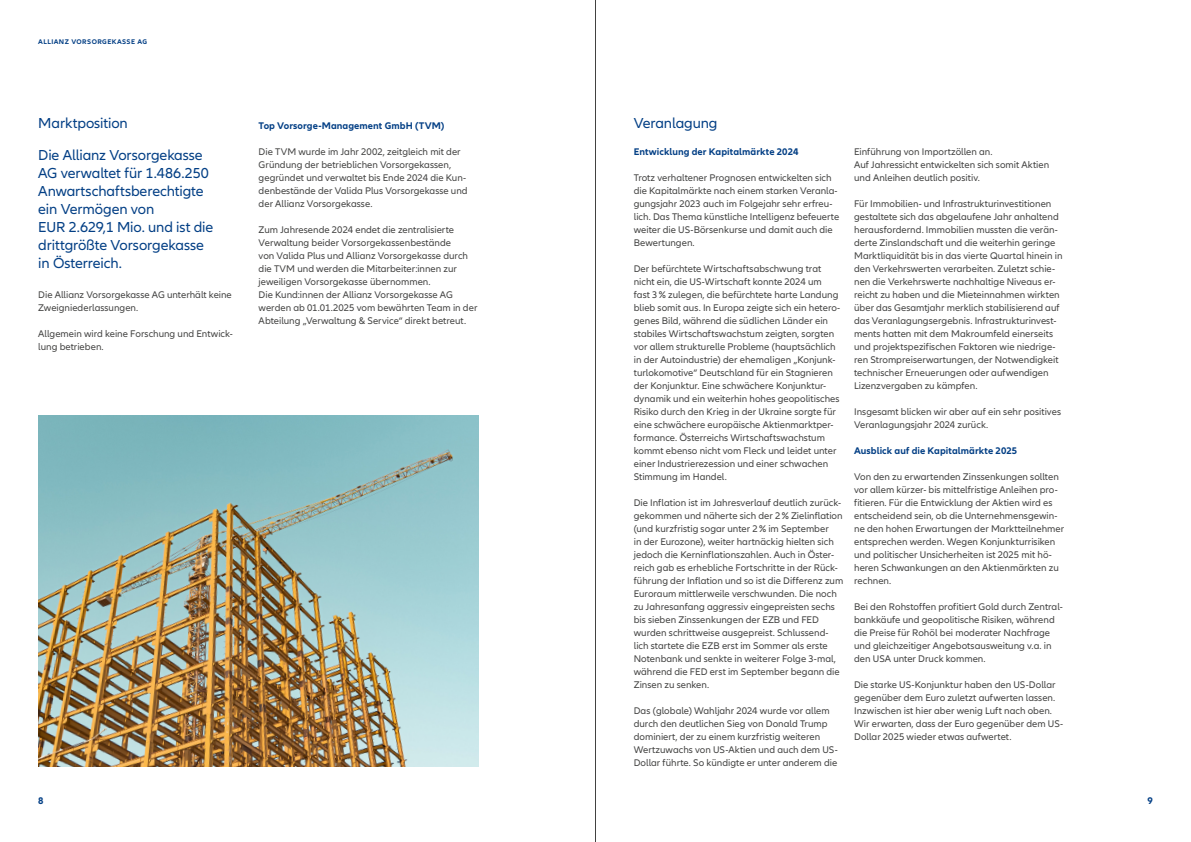
<style>
.page{position:relative;width:1191px;height:842px;background:#fff}
.page>*{position:absolute;margin:0;border:0;box-sizing:border-box;transform-origin:0 0}
.Subheadline___CTA_15_18pt{font:15px/18px "Allianz Neo";letter-spacing:-.01em;color:#033f85}
.Copy_10_13pt{font:10px/13px "Allianz Neo";color:#424241}
.Copy_10_13pt-2{font:700 10px "Allianz Neo";letter-spacing:.005em;color:#033f85}
.t1{font:700 7px "Allianz Neo";letter-spacing:.06em;color:#033f85}
</style>
<div class="page">
<img style="left:38px;top:415px;width:441px;height:351px">
<hr style="left:595px;top:0;width:1px;height:842px;background:#424241">
<p class="t1" style="left:38px;top:37px;width:110px">ALLIANZ VORSORGEKASSE AG</p>
<p class="Subheadline___CTA_15_18pt" style="left:38px;top:114px;width:91px">Marktposition</p>
<p class="Subheadline___CTA_15_18pt" style="left:38px;top:147px;width:177px">Die Allianz Vorsorgekasse<br>AG verwaltet für 1.486.250<br>Anwartschaftsberechtigte ein Vermögen von<br>EUR 2.629,1 Mio. und ist die drittgrößte Vorsorgekasse in Österreich.</p>
<p class="Copy_10_13pt" style="left:38px;top:289px;width:195px">Die Allianz Vorsorgekasse AG unterhält keine<br>Zweigniederlassungen.</p>
<p class="Copy_10_13pt" style="left:38px;top:328px;width:196px">Allgemein wird keine Forschung und Entwick&shy;lung betrieben.</p>
<p class="Copy_10_13pt-2" style="left:259px;top:120px;width:187px">Top Vorsorge-Management GmbH (TVM)</p>
<p class="Copy_10_13pt" style="left:259px;top:146px;width:210px">Die TVM wurde im Jahr 2002, zeitgleich mit der Gründung der betrieblichen Vorsorgekassen, gegründet und verwaltet bis Ende 2024 die Kun&shy;denbestände der Valida Plus Vorsorgekasse und der Allianz Vorsorgekasse.</p>
<p class="Copy_10_13pt" style="left:259px;top:224px;width:211px">Zum Jahresende 2024 endet die zentralisierte Verwaltung beider Vorsorgekassenbestände von Valida Plus und Allianz Vorsorgekasse durch die TVM und werden die Mitarbeiter:innen zur jeweiligen Vorsorgekasse übernommen.</p>
<p class="Copy_10_13pt" style="left:259px;top:289px;width:220px">Die Kund:innen der Allianz Vorsorgekasse AG werden ab 01.01.2025 vom bewährten Team in der<br>Abteilung „Verwaltung &amp; Service“ direkt betreut.</p>
<p class="Subheadline___CTA_15_18pt" style="left:634px;top:114px;width:85px">Veranlagung</p>
<p class="Copy_10_13pt-2" style="left:634px;top:146px;width:166px">Entwicklung der Kapitalmärkte 2024</p>
<p class="Copy_10_13pt" style="left:634px;top:172px;width:207px">Trotz verhaltener Prognosen entwickelten sich die Kapitalmärkte nach einem starken Veranla&shy;gungsjahr 2023 auch im Folgejahr sehr erfreu&shy;lich. Das Thema künstliche Intelligenz befeuerte weiter die US-Börsenkurse und damit auch die Bewertungen.</p>
<p class="Copy_10_13pt" style="left:634px;top:263px;width:208px">Der befürchtete Wirtschaftsabschwung trat nicht ein, die US-Wirtschaft konnte 2024 um fast 3% zulegen, die befürchtete harte Landung blieb somit aus. In Europa zeigte sich ein hetero&shy;genes Bild, während die südlichen Länder ein stabiles Wirtschaftswachstum zeigten, sorgten vor allem strukturelle Probleme (hauptsächlich in der Autoindustrie) der ehemaligen „Konjunk&shy;turlokomotive“ Deutschland für ein Stagnieren der Konjunktur. Eine schwächere Konjunktur&shy;dynamik und ein weiterhin hohes geopolitisches Risiko durch den Krieg in der Ukraine sorgte für eine schwächere europäische Aktienmarktper&shy;formance. Österreichs Wirtschaftswachstum kommt ebenso nicht vom Fleck und leidet unter einer Industrierezession und einer schwachen Stimmung im Handel.</p>
<p class="Copy_10_13pt" style="left:634px;top:497px;width:211px">Die Inflation ist im Jahresverlauf deutlich zurück&shy;gekommen und näherte sich der 2% Zielinflation (und kurzfristig sogar unter 2% im September<br>in der Eurozone), weiter hartnäckig hielten sich jedoch die Kerninflationszahlen. Auch in Öster&shy;reich gab es erhebliche Fortschritte in der Rück&shy;führung der Inflation und so ist die Differenz zum Euroraum mittlerweile verschwunden. Die noch zu Jahresanfang aggressiv eingepreisten sechs bis sieben Zinssenkungen der EZB und FED wurden schrittweise ausgepreist. Schlussend&shy;lich startete die EZB erst im Sommer als erste Notenbank und senkte in weiterer Folge 3-mal, während die FED erst im September begann die Zinsen zu senken.</p>
<p class="Copy_10_13pt" style="left:634px;top:705px;width:205px">Das (globale) Wahljahr 2024 wurde vor allem durch den deutlichen Sieg von Donald Trump dominiert, der zu einem kurzfristig weiteren Wertzuwachs von US-Aktien und auch dem US-Dollar führte. So kündigte er unter anderem die</p>
<p class="Copy_10_13pt" style="left:854px;top:146px;width:140px">Einführung von Importzöllen an.</p>
<p class="Copy_10_13pt" style="left:854px;top:159px;width:197px">Auf Jahressicht entwickelten sich somit Aktien und Anleihen deutlich positiv.</p>
<p class="Copy_10_13pt" style="left:854px;top:198px;width:210px">Für Immobilien- und Infrastrukturinvestitionen gestaltete sich das abgelaufene Jahr anhaltend herausfordernd. Immobilien mussten die verän&shy;derte Zinslandschaft und die weiterhin geringe Marktliquidität bis in das vierte Quartal hinein in den Verkehrswerten verarbeiten. Zuletzt schie&shy;nen die Verkehrswerte nachhaltige Niveaus er&shy;reicht zu haben und die Mieteinnahmen wirkten über das Gesamtjahr merklich stabilisierend auf das Veranlagungsergebnis. Infrastrukturinvest&shy;ments hatten mit dem Makroumfeld einerseits und projektspezifischen Faktoren wie niedrige&shy;ren Strompreiserwartungen, der Notwendigkeit technischer Erneuerungen oder aufwendigen Lizenzvergaben zu kämpfen.</p>
<p class="Copy_10_13pt" style="left:854px;top:406px;width:208px">Insgesamt blicken wir aber auf ein sehr positives<br>Veranlagungsjahr 2024 zurück.</p>
<p class="Copy_10_13pt-2" style="left:854px;top:445px;width:164px">Ausblick auf die Kapitalmärkte 2025</p>
<p class="Copy_10_13pt" style="left:854px;top:471px;width:212px">Von den zu erwartenden Zinssenkungen sollten vor allem kürzer- bis mittelfristige Anleihen pro&shy;fitieren. Für die Entwicklung der Aktien wird es entscheidend sein, ob die Unternehmensgewin&shy;ne den hohen Erwartungen der Marktteilnehmer entsprechen werden. Wegen Konjunkturrisiken und politischer Unsicherheiten ist 2025 mit hö&shy;heren Schwankungen an den Aktienmärkten zu rechnen.</p>
<p class="Copy_10_13pt" style="left:854px;top:601px;width:210px">Bei den Rohstoffen profitiert Gold durch Zentral&shy;bankkäufe und geopolitische Risiken, während die Preise für Rohöl bei moderater Nachfrage und gleichzeitiger Angebotsausweitung v.a. in den USA unter Druck kommen.</p>
<p class="Copy_10_13pt" style="left:854px;top:679px;width:210px">Die starke US-Konjunktur haben den US-Dollar gegenüber dem Euro zuletzt aufwerten lassen.<br>Inzwischen ist hier aber wenig Luft nach oben.<br>Wir erwarten, dass der Euro gegenüber dem US-Dollar 2025 wieder etwas aufwertet.</p>
<p class="Copy_10_13pt-2" style="left:38px;top:794px;width:7px">8</p>
<p class="Copy_10_13pt-2" style="left:1147px;top:794px;width:7px">9</p>
</div>
